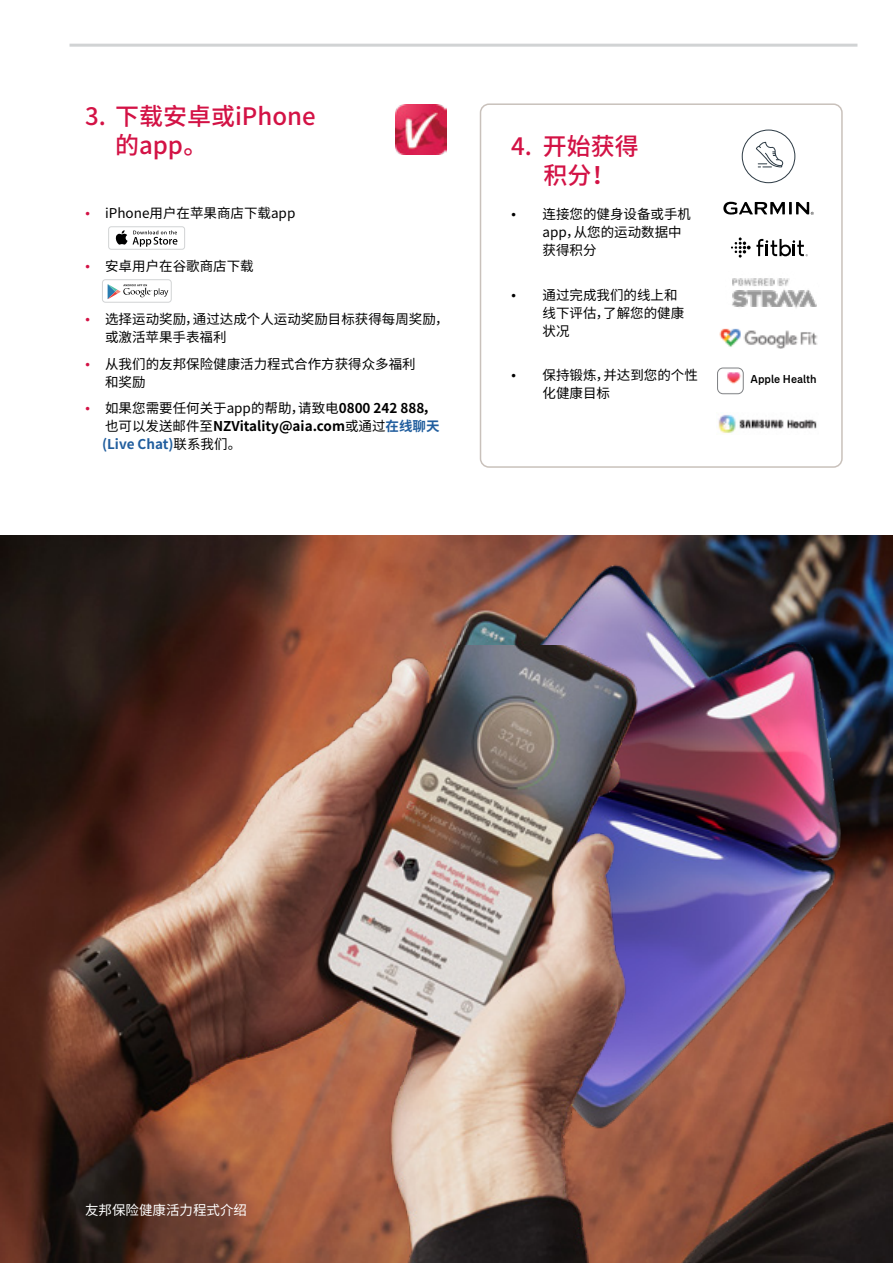
<style>
.page{position:relative;width:893px;height:1263px;background:#fff}
.page>*{position:absolute;margin:0;border:0;box-sizing:border-box;transform-origin:0 0}
.t1{font:500 24px/28.8px "Noto Sans CJ Ksc";color:#d31245}
.t2{font:13.5px/18px "Noto Sans CJ Ksc";color:#000}
.t3{font:13.5px "Noto Sans CJ Ksc";color:#fff}
.t4{font:500 11.85px "AIA Everest";color:#000}
.s1{font-family:"AIA Everest";color:#d31245}
.s2{font-weight:700}
.s3{font-weight:700;color:#215e9e}
.s4{font-family:"AIA Everest"}
</style>
<div class="page">
<hr style="left:70px;top:44px;width:787px;height:3px;background:#d1d3d4">
<div style="left:108px;top:226px;width:77px;height:24px;border:1px solid #d1d3d4;border-radius:3px"></div>
<svg style="left:181px;top:227px;width:4px;height:20px"></svg>
<div style="left:480px;top:103px;width:363px;height:365px;border:2px solid #c9c1bb;border-radius:9px"></div>
<img style="left:396px;top:104px;width:50px;height:51px">
<img style="left:69px;top:43px;width:112px;height:260px">
<img style="left:0;top:536px;width:266px;height:727px">
<img style="left:266px;top:535px;width:627px;height:111px">
<img style="left:191px;top:646px;width:702px;height:617px">
<svg style="left:755px;top:142px;width:29px;height:26px"></svg>
<div style="left:742px;top:130px;width:53px;height:53px;border:1px solid #2c3a44;border-radius:50%"></div>
<svg style="left:723px;top:202px;width:91px;height:13px"></svg>
<img style="left:719px;top:328px;width:99px;height:21px">
<svg style="left:731px;top:238px;width:77px;height:20px"></svg>
<img style="left:717px;top:368px;width:26px;height:26px">
<div style="left:717px;top:368px;width:26px;height:26px;border:1px solid #808285;border-radius:6px"></div>
<img style="left:718px;top:415px;width:99px;height:18px">
<img style="left:732px;top:278px;width:85px;height:30px">
<h1 class="t1" style="left:115px;top:103px;width:202px;text-indent:-30px">3. 下载安卓或iPhone的app。</h1>
<p class="t2" style="left:85px;top:204px;width:212px"><span class="s1">•</span> iPhone用户在苹果商店下载app</p>
<p class="t2" style="left:85px;top:257px;width:170px"><span class="s1">•</span> 安卓用户在谷歌商店下载</p>
<p class="t2" style="left:105px;top:310px;width:345px;text-indent:-20px"><span class="s1">•</span> 选择运动奖励，通过达成个人运动奖励目标获得每周奖励，或激活苹果手表福利</p>
<p class="t2" style="left:105px;top:355px;width:312px;text-indent:-20px"><span class="s1">•</span> 从我们的友邦保险健康活力程式合作方获得众多福利和奖励</p>
<p class="t2" style="left:102px;top:399px;width:339px;text-indent:-17px"><span class="s1">•</span> 如果您需要任何关于app的帮助，请致电<span class="s2">0800 242 888，</span>也可以发送邮件至<span class="s2">NZVitality@aia.com</span>或通过<span class="s3">在线聊天(Live Chat)</span>联系我们。</p>
<h1 class="t1" style="left:511px;top:133px;width:129px;text-align:center">4. 开始获得积分！</h1>
<p class="t2" style="left:543px;top:205px;width:150px;text-indent:-32px"><span class="s4">•</span> 连接您的健身设备或手机app，从您的运动数据中获得积分</p>
<p class="t2" style="left:543px;top:286px;width:143px;text-indent:-32px"><span class="s4">•</span> 通过完成我们的线上和线下评估，了解您的健康状况</p>
<p class="t2" style="left:543px;top:366px;width:157px;text-indent:-32px"><span class="s4">•</span> 保持锻炼，并达到您的个性化健康目标</p>
<p class="t4" style="left:751px;top:372px;width:68px">Apple Health</p>
<p class="t3" style="left:85px;top:1202px;width:163px">友邦保险健康活力程式介绍</p>
</div>
